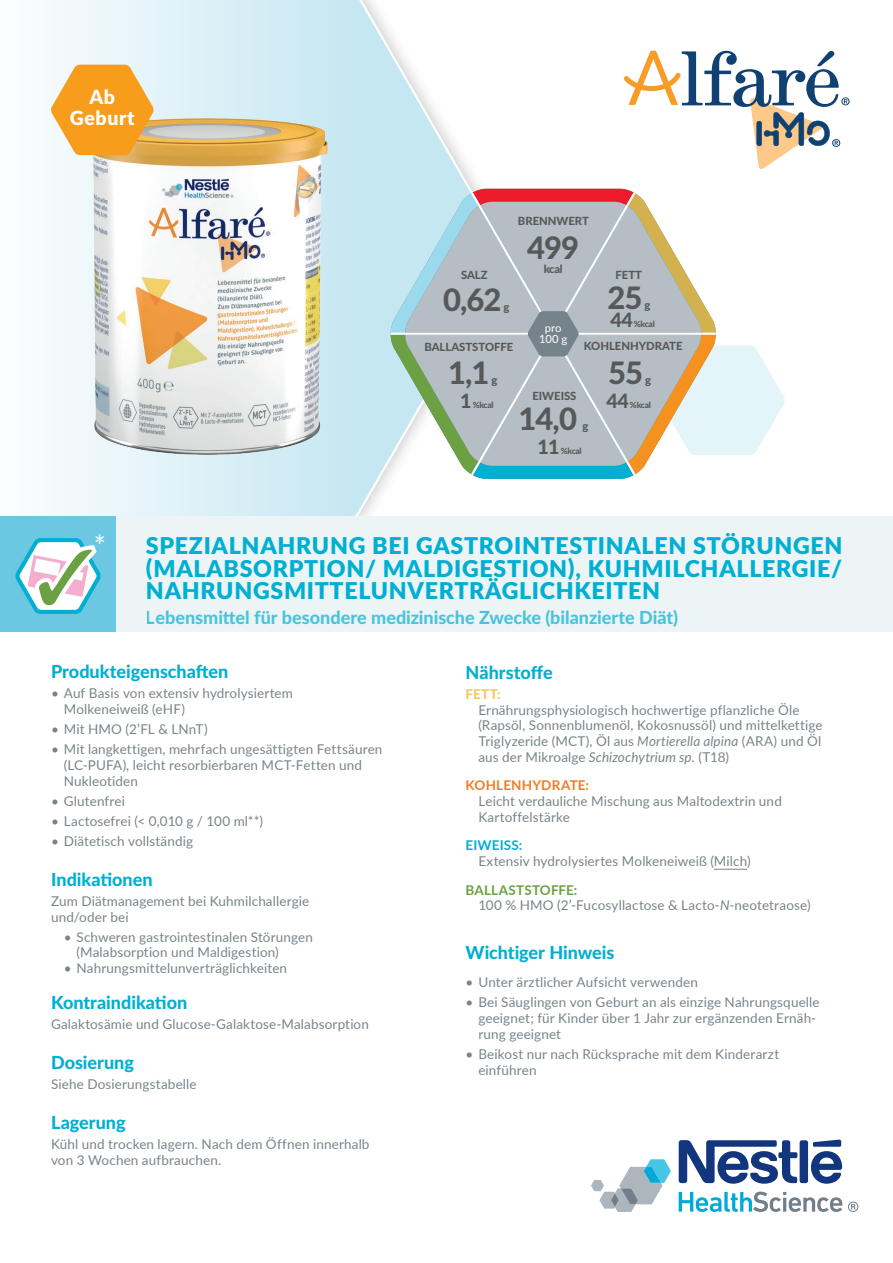
<style>
.page{position:relative;width:893px;height:1263px;background:#fff}
.page>*{position:absolute;margin:0;border:0;box-sizing:border-box;transform-origin:0 0}
.t1{font:800 30.9px "Lato";letter-spacing:-.03em;color:#57585a}
.t2{font:29.7px "Lato";color:#fff}
.t3{font:900 23.1px/22.5px "Lato";letter-spacing:.03em;color:#01afd2;text-align:justify}
.t4{font:800 19.65px "Lato";color:#57585a}
.t5{font:900 19.5px/21px "Lato";letter-spacing:.03em;color:#fff;text-align:center}
.t6{font:800 18px "Lato";color:#01afd2}
.t7{font:13.5px/15.8px "Lato";letter-spacing:.01em;color:#79848a}
.t8{font:700 13.5px "Lato";letter-spacing:.01em;color:#f47b21}
.t9{font:700 13.5px "Lato";letter-spacing:.01em;color:#01afd2}
.t10{font:800 13.5px "Lato";color:#f2cb5e}
.t11{font:800 11.25px "Lato";color:#57585a}
.t12{font:11.25px/11.2px "Lato";color:#fff;text-align:center}
.t13{font:800 8.4px "Lato";letter-spacing:-.03em;color:#57585a}
.s1{font-style:italic}
.s2{font-weight:700;color:#6ba043}
</style>
<div class="page">
<svg style="left:354px;top:0;width:154px;height:516px"></svg>
<hr style="left:714px;top:869px;width:33px;height:1px;background:#79848a">
<svg style="left:591px;top:1159px;width:80px;height:53px"></svg>
<svg style="left:679px;top:1191px;width:163px;height:21px"></svg>
<svg style="left:679px;top:1139px;width:163px;height:45px"></svg>
<svg style="left:848px;top:1201px;width:10px;height:11px"></svg>
<div style="left:0;top:0;width:354px;height:516px;background:linear-gradient(to right,#fdfefe,#c5e7f2)"></div>
<svg style="left:389px;top:189px;width:396px;height:290px"></svg>
<div style="left:51px;top:516px;width:842px;height:115px;background:#edf4f6"></div>
<div style="left:0;top:516px;width:116px;height:115px;background:#6cc8e2"></div>
<svg style="left:624px;top:51px;width:226px;height:118px"></svg>
<img style="left:79px;top:110px;width:255px;height:349px">
<svg style="left:51px;top:65px;width:103px;height:90px;background:#f4ad48"></svg>
<svg style="left:15px;top:538px;width:86px;height:76px"></svg>
<h3 class="t5" style="left:70px;top:86px;width:66px">Ab<br>Geburt</h3>
<h2 class="t2" style="left:94px;top:525px;width:14px">*</h2>
<p class="t11" style="left:518px;top:212px;width:72px">BRENNWERT</p>
<h1 class="t1" style="left:527px;top:225px;width:54px">499</h1>
<p class="t11" style="left:544px;top:261px;width:20px">kcal</p>
<p class="t11" style="left:461px;top:267px;width:28px">SALZ</p>
<h1 class="t1" style="left:443px;top:276px;width:60px">0,62</h1>
<p class="t11" style="left:615px;top:267px;width:28px">FETT</p>
<h1 class="t1" style="left:608px;top:274px;width:36px">25</h1>
<p class="t11" style="left:645px;top:296px;width:7px">g</p>
<p class="t11" style="left:503px;top:298px;width:7px">g</p>
<h3 class="t4" style="left:611px;top:305px;width:24px">44</h3>
<p class="t13" style="left:634px;top:318px;width:22px">%kcal</p>
<p class="t12" style="left:539px;top:321px;width:30px">pro<br>100 g</p>
<p class="t11" style="left:424px;top:339px;width:91px">BALLASTSTOFFE</p>
<p class="t11" style="left:584px;top:338px;width:100px">KOHLENHYDRATE</p>
<h1 class="t1" style="left:448px;top:350px;width:43px">1,1</h1>
<p class="t11" style="left:492px;top:372px;width:7px">g</p>
<h1 class="t1" style="left:608px;top:350px;width:36px">55</h1>
<p class="t11" style="left:645px;top:372px;width:7px">g</p>
<h3 class="t4" style="left:460px;top:387px;width:13px">1</h3>
<p class="t13" style="left:473px;top:399px;width:22px">%kcal</p>
<p class="t11" style="left:532px;top:387px;width:46px">EIWEISS</p>
<h1 class="t1" style="left:519px;top:395px;width:60px">14,0</h1>
<p class="t11" style="left:582px;top:417px;width:7px">g</p>
<h3 class="t4" style="left:607px;top:387px;width:24px">44</h3>
<p class="t13" style="left:630px;top:399px;width:22px">%kcal</p>
<h3 class="t4" style="left:537px;top:432px;width:24px">11</h3>
<p class="t13" style="left:561px;top:444px;width:22px">%kcal</p>
<h3 class="t3" style="left:146px;top:533px;width:698px">SPEZIALNAHRUNG BEI GASTROINTESTINALEN STÖRUNGEN (MALABSORPTION/ MALDIGESTION), KUHMILCHALLERGIE/ NAHRUNGSMITTELUNVERTRÄGLICHKEITEN</h3>
<h3 class="t6" style="left:146px;top:604px;width:534px">Lebensmittel für besondere medizinische Zwecke (bilanzierte Diät)</h3>
<h3 class="t6" style="left:51px;top:658px;width:179px">Produkteigenschaften</h3>
<p class="t7" style="left:64px;top:685px;width:231px;text-indent:-13px">• Auf Basis von extensiv hydrolysiertem<br>Molkeneiweiß (eHF)</p>
<p class="t7" style="left:51px;top:721px;width:158px">• Mit HMO (2’FL &amp; LNnT)</p>
<p class="t7" style="left:64px;top:741px;width:320px;text-indent:-13px">• Mit langkettigen, mehrfach ungesättigten Fettsäuren (LC-PUFA), leicht resorbierbaren MCT-Fetten und<br>Nukleotiden</p>
<p class="t7" style="left:51px;top:792px;width:75px">• Glutenfrei</p>
<p class="t7" style="left:51px;top:812px;width:213px">• Lactosefrei (&lt; 0,010 g / 100 ml**)</p>
<p class="t7" style="left:51px;top:832px;width:144px">• Diätetisch vollständig</p>
<h3 class="t6" style="left:51px;top:866px;width:103px">Indikationen</h3>
<p class="t7" style="left:51px;top:892px;width:260px">Zum Diätmanagement bei Kuhmilchallergie und/oder bei</p>
<p class="t7" style="left:77px;top:928px;width:238px;text-indent:-13px">• Schweren gastrointestinalen Störungen (Malabsorption und Maldigestion)</p>
<p class="t7" style="left:64px;top:960px;width:225px">• Nahrungsmittelunverträglichkeiten</p>
<h3 class="t6" style="left:51px;top:989px;width:138px">Kontraindikation</h3>
<p class="t7" style="left:51px;top:1015px;width:319px">Galaktosämie und Glucose-Galaktose-Malabsorption</p>
<h3 class="t6" style="left:51px;top:1049px;width:84px">Dosierung</h3>
<p class="t7" style="left:51px;top:1075px;width:147px">Siehe Dosierungstabelle</p>
<h3 class="t6" style="left:51px;top:1109px;width:76px">Lagerung</h3>
<p class="t7" style="left:51px;top:1135px;width:320px">Kühl und trocken lagern. Nach dem Öffnen innerhalb von 3 Wochen aufbrauchen.</p>
<h3 class="t6" style="left:466px;top:659px;width:89px">Nährstoffe</h3>
<p class="t10" style="left:466px;top:684px;width:36px">FETT:</p>
<p class="t7" style="left:478px;top:701px;width:346px">Ernährungsphysiologisch hochwertige pflanzliche Öle (Rapsöl, Sonnenblumenöl, Kokosnussöl) und mittelkettige Triglyzeride (MCT), Öl aus <span class="s1">Mortierella alpina</span> (ARA) und Öl aus der Mikroalge <span class="s1">Schizochytrium sp.</span> (T18)</p>
<p class="t8" style="left:466px;top:775px;width:125px">KOHLENHYDRATE:</p>
<p class="t7" style="left:478px;top:793px;width:305px">Leicht verdauliche Mischung aus Maltodextrin und<br>Kartoffelstärke</p>
<p class="t9" style="left:466px;top:835px;width:58px">EIWEISS:</p>
<p class="t7" style="left:478px;top:853px;width:274px">Extensiv hydrolysiertes Molkeneiweiß (Milch)</p>
<p class="t7" style="left:478px;top:881px;width:334px;text-indent:-13px"><span class="s2">BALLASTSTOFFE:<br></span>100 % HMO (2’-Fucosyllactose &amp; Lacto-<span class="s1">N</span>-neotetraose)</p>
<h3 class="t6" style="left:466px;top:939px;width:150px">Wichtiger Hinweis</h3>
<p class="t7" style="left:466px;top:974px;width:234px">• Unter ärztlicher Aufsicht verwenden</p>
<p class="t7" style="left:478px;top:994px;width:343px;text-indent:-13px">• Bei Säuglingen von Geburt an als einzige Nahrungsquelle geeignet; für Kinder über 1 Jahr zur ergänzenden Ernäh&shy;rung geeignet</p>
<p class="t7" style="left:478px;top:1045px;width:302px;text-indent:-13px">• Beikost nur nach Rücksprache mit dem Kinderarzt einführen</p>
</div>
